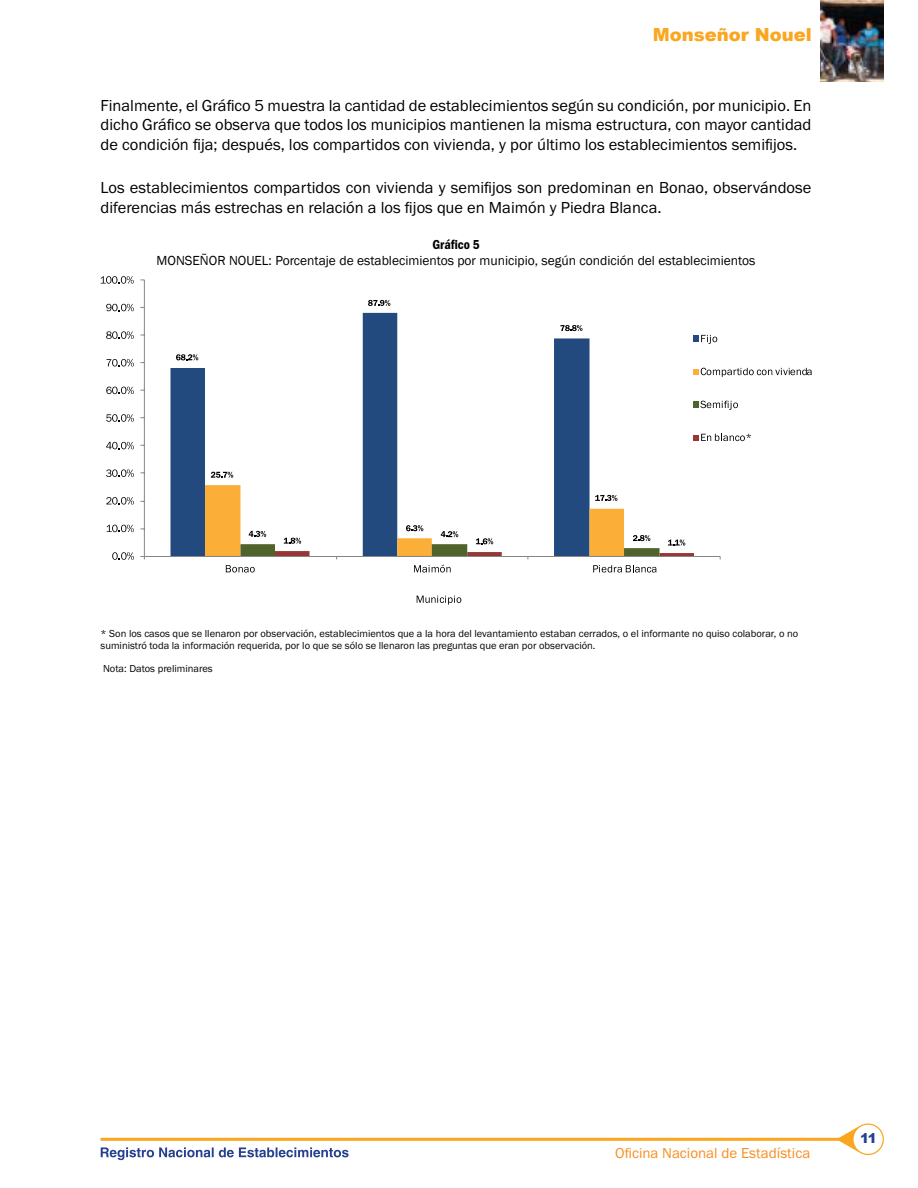
<style>
.page{position:relative;width:918px;height:1188px;background:#fff}
.page>*{position:absolute;margin:0;border:0;box-sizing:border-box;transform-origin:0 0}
.t1{font:900 18px "Arial";color:#faa61f}
.t2{font:16.5px/19.5px "Franklin Got Itc TOT Boo";color:#000;text-align:justify}
.t3{font:15px "Franklin Got Itc TOT Boo";color:#f78d1e}
.t4{font:13.5px "Franklin Gothic";color:#000}
.t5{font:13.5px "Franklin Got Itc TOT Dem Con";color:#000}
.t6{font:900 13.5px "Arial";color:#25408f}
.t7{font:10.5px/12.6px "Franklin Got Itc TOT Boo";color:#000}
</style>
<div class="page">
<img style="left:820px;top:0;width:64px;height:82px">
<svg style="left:101px;top:1147px;width:248px;height:13px"></svg>
<svg style="left:836px;top:1124px;width:48px;height:31px"></svg>
<hr style="left:101px;top:1138px;width:738px;height:3px;background:#faa61f">
<svg style="left:171px;top:313px;width:419px;height:243px"></svg>
<hr style="left:144px;top:280px;width:1px;height:276px;background:#868787">
<hr style="left:144px;top:556px;width:576px;height:1px;background:#868787">
<svg style="left:176px;top:354px;width:22px;height:6px"></svg>
<svg style="left:368px;top:300px;width:22px;height:6px"></svg>
<svg style="left:560px;top:325px;width:23px;height:6px"></svg>
<svg style="left:211px;top:472px;width:22px;height:6px"></svg>
<svg style="left:205px;top:485px;width:489px;height:74px"></svg>
<svg style="left:112px;top:552px;width:22px;height:8px"></svg>
<svg style="left:107px;top:525px;width:27px;height:7px"></svg>
<svg style="left:106px;top:497px;width:28px;height:8px"></svg>
<svg style="left:106px;top:469px;width:28px;height:8px"></svg>
<svg style="left:106px;top:442px;width:28px;height:7px"></svg>
<svg style="left:106px;top:414px;width:28px;height:8px"></svg>
<svg style="left:106px;top:387px;width:28px;height:7px"></svg>
<svg style="left:106px;top:359px;width:28px;height:8px"></svg>
<svg style="left:106px;top:331px;width:28px;height:8px"></svg>
<svg style="left:106px;top:304px;width:28px;height:7px"></svg>
<svg style="left:101px;top:276px;width:33px;height:8px"></svg>
<svg style="left:226px;top:565px;width:29px;height:8px"></svg>
<svg style="left:414px;top:565px;width:37px;height:8px"></svg>
<svg style="left:593px;top:565px;width:63px;height:8px"></svg>
<svg style="left:417px;top:596px;width:44px;height:9px"></svg>
<svg style="left:693px;top:335px;width:24px;height:9px"></svg>
<svg style="left:693px;top:368px;width:119px;height:9px"></svg>
<div style="left:693px;top:401px;width:6px;height:7px;background:#51632c"></div>
<svg style="left:700px;top:401px;width:38px;height:9px"></svg>
<svg style="left:693px;top:434px;width:58px;height:7px"></svg>
<p class="t1" style="left:653px;top:21px;width:161px">Monseñor Nouel</p>
<p class="t2" style="left:100px;top:96px;width:713px">Finalmente, el Gráfico 5 muestra la cantidad de establecimientos según su condición, por municipio. En dicho Gráfico se observa que todos los municipios mantienen la misma estructura, con mayor cantidad de condición fija; después, los compartidos con vivienda, y por último los establecimientos semifijos.</p>
<p class="t2" style="left:100px;top:178px;width:712px">Los establecimientos compartidos con vivienda y semifijos son predominan en Bonao, observándose diferencias más estrechas en relación a los fijos que en Maimón y Piedra Blanca.</p>
<p class="t5" style="left:432px;top:236px;width:49px">Gráfico 5</p>
<p class="t4" style="left:157px;top:252px;width:600px">MONSEÑOR NOUEL: Porcentaje de establecimientos por municipio, según condición del establecimientos</p>
<p class="t7" style="left:100px;top:627px;width:699px">* Son los casos que se llenaron por observación, establecimientos que a la hora del levantamiento estaban cerrados, o el informante no quiso colaborar, o no suministró toda la información requerida, por lo que se sólo se llenaron las preguntas que eran por observación.</p>
<p class="t7" style="left:103px;top:663px;width:111px">Nota: Datos preliminares</p>
<p class="t3" style="left:615px;top:1144px;width:196px">Oficina Nacional de Estadística</p>
<p class="t6" style="left:860px;top:1129px;width:18px">11</p>
</div>
